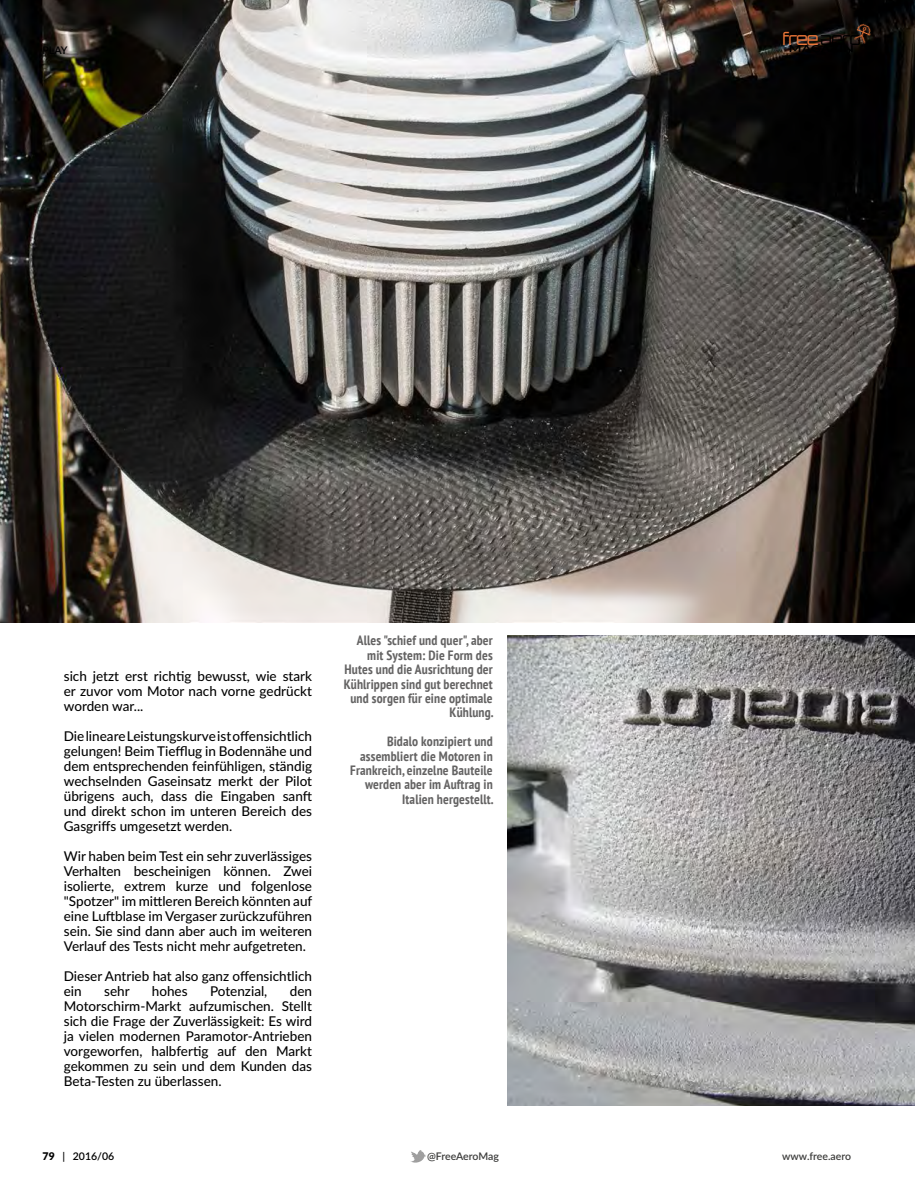
<style>
.page{position:relative;width:915px;height:1191px;background:#fff}
.page>*{position:absolute;margin:0;border:0;box-sizing:border-box;transform-origin:0 0}
.t1{font:300 17.1px "Orbitron";letter-spacing:-.065em;color:#000}
.t2{font:500 13.5px/15px "Lato";color:#000;text-align:justify}
.t3{font:700 condensed 13.5px/14.4px "PT Sans";letter-spacing:.01em;color:#646363;text-align:right}
.t4{font:600 10.5px "Lato";letter-spacing:-.005em;color:#3c3c3b}
.t5{font:600 10.5px "Lato";color:#000}
.t6{font:700 9.6px "Lato";color:#000;scale:1.43 1}
.s1{color:#eb7638}
.s2{font-weight:900}
</style>
<div class="page">
<img style="left:507px;top:635px;width:407px;height:471px">
<img style="left:0;top:0;width:914px;height:623px">
<img style="left:411px;top:1150px;width:15px;height:12px">
<img style="left:852px;top:22px;width:20px;height:22px">
<p class="t5" style="left:43px;top:44px;width:26px">PLAY</p>
<p class="t1" style="left:782px;top:27px;width:80px"><span class="s1">free</span>.aero</p>
<p class="t6" style="left:788px;top:43px;width:47px">MAGAZIN</p>
<p class="t2" style="left:64px;top:668px;width:250px">sich jetzt erst richtig bewusst, wie stark er zuvor vom Motor nach vorne gedrückt worden war...</p>
<p class="t2" style="left:64px;top:728px;width:250px">Die lineare Leistungskurve ist offensichtlich gelungen! Beim Tiefflug in Bodennähe und dem entsprechenden feinfühligen, ständig wechselnden Gaseinsatz merkt der Pilot übrigens auch, dass die Eingaben sanft und direkt schon im unteren Bereich des Gasgriffs umgesetzt werden.</p>
<p class="t2" style="left:64px;top:848px;width:250px">Wir haben beim Test ein sehr zuverlässiges Verhalten bescheinigen können. Zwei isolierte, extrem kurze und folgenlose "Spotzer" im mittleren Bereich könnten auf eine Luftblase im Vergaser zurückzuführen sein. Sie sind dann aber auch im weiteren Verlauf des Tests nicht mehr aufgetreten.</p>
<p class="t2" style="left:64px;top:968px;width:249px">Dieser Antrieb hat also ganz offensichtlich ein</p>
<p class="t2" style="left:64px;top:983px;width:250px;text-indent:226px">den Motorschirm-Markt aufzumischen. Stellt sich die Frage der Zuverlässigkeit: Es wird ja vielen modernen Paramotor-Antrieben vorgeworfen, halbfertig auf den Markt gekommen zu sein und dem Kunden das Beta-Testen zu überlassen.</p>
<p class="t2" style="left:104px;top:983px;width:27px">sehr</p>
<p class="t2" style="left:152px;top:983px;width:37px">hohes</p>
<p class="t2" style="left:210px;top:983px;width:59px">Potenzial,</p>
<p class="t5" style="left:43px;top:1149px;width:73px"><span class="s2">79</span> | 2016/06</p>
<p class="t3" style="left:343px;top:634px;width:151px">Alles "schief und quer", aber mit System: Die Form des<br>Hutes und die Ausrichtung der<br>Kühlrippen sind gut berechnet und sorgen für eine optimale<br>Kühlung.</p>
<p class="t3" style="left:350px;top:734px;width:145px">Bidalo konzipiert und assembliert die Motoren in<br>Frankreich, einzelne Bauteile werden aber im Auftrag in<br>Italien hergestellt.</p>
<p class="t4" style="left:427px;top:1149px;width:73px">@FreeAeroMag</p>
<p class="t4" style="left:782px;top:1149px;width:70px">www.free.aero</p>
</div>
